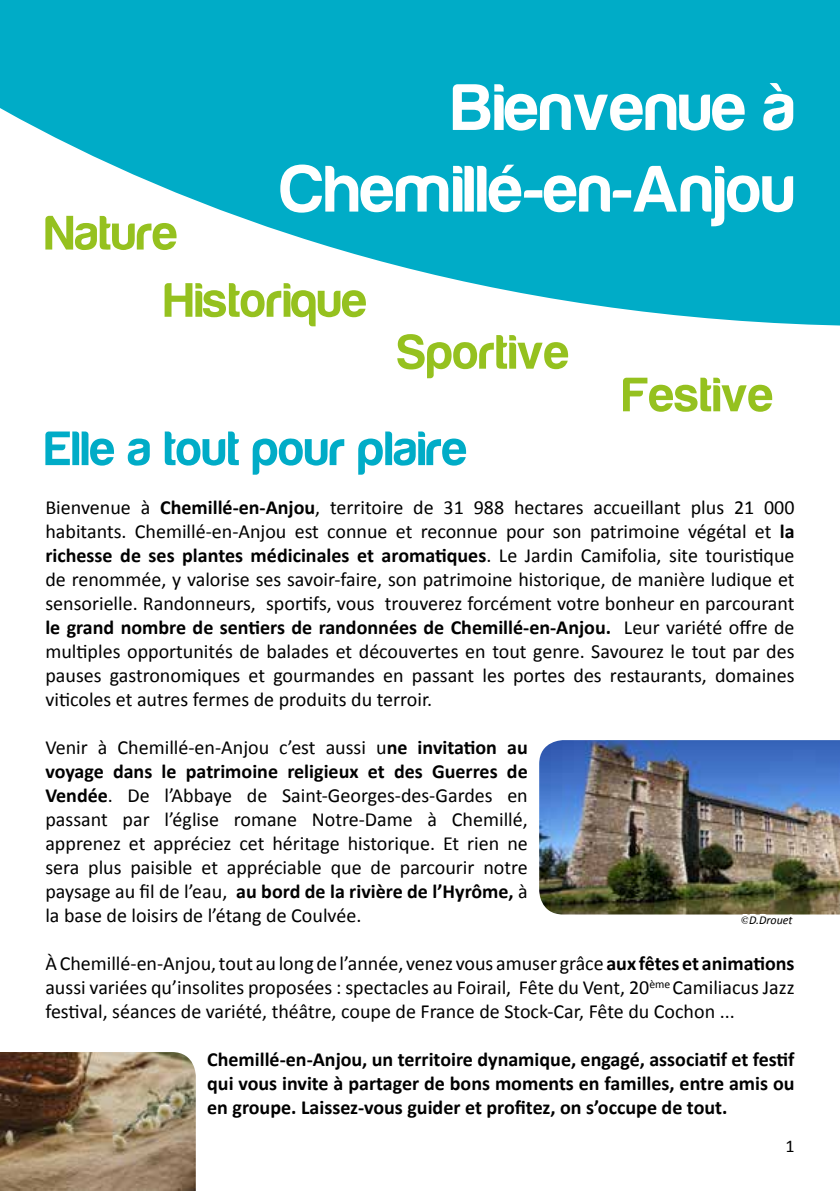
<style>
.page{position:relative;width:840px;height:1191px;background:#fff}
.page>*{position:absolute;margin:0;border:0;box-sizing:border-box;transform-origin:0 0}
.t1{font:68px/81.6px "Harabara";letter-spacing:.02em;color:#fff;text-align:right}
.t2{font:50px "Harabara";letter-spacing:.02em;color:#95c11f}
.t3{font:50px "Harabara";letter-spacing:.02em;color:#00acc7}
.t4{font:20px/24px "Calibri";color:#000;text-align:justify}
.t5{font:700 20px/24px "Calibri";color:#000;text-align:justify}
.t6{font:18px "Calibri";color:#000}
.t7{font:italic 12px "Calibri";color:#000}
.s1{font-weight:700}
.s2{font-family:"Minion Pro"}
</style>
<div class="page">
<svg style="left:0;top:0;width:839px;height:326px;fill:#00acc7"></svg>
<img style="left:539px;top:740px;width:300px;height:174px">
<img style="left:0;top:1052px;width:196px;height:139px">
<svg style="left:737px;top:877px;width:60px;height:38px;background:#5b5d35"></svg>
<h2 class="t2" style="left:45px;top:207px;width:134px">Nature</h2>
<h1 class="t1" style="left:281px;top:68px;width:514px">Bienvenue à<br>Chemillé-en-Anjou</h1>
<h2 class="t2" style="left:164px;top:274px;width:204px">Historique</h2>
<h2 class="t2" style="left:397px;top:326px;width:173px">Sportive</h2>
<h2 class="t3" style="left:45px;top:422px;width:423px">Elle a tout pour plaire</h2>
<h2 class="t2" style="left:622px;top:369px;width:152px">Festive</h2>
<p class="t4" style="left:45px;top:495px;width:750px">Bienvenue à <span class="s1">Chemillé-en-Anjou</span>, territoire de 31 988 hectares accueillant plus 21 000 habitants. Chemillé-en-Anjou est connue et reconnue pour son patrimoine végétal et <span class="s1">la richesse de ses plantes médicinales et aromatiques</span>. Le Jardin Camifolia, site touristique de renommée, y valorise ses savoir-faire, son patrimoine historique, de manière ludique et sensorielle. Randonneurs, sportifs, vous trouverez forcément votre bonheur en parcourant <span class="s1">le grand nombre de sentiers de randonnées de Chemillé-en-Anjou.</span> Leur variété offre de multiples opportunités de balades et découvertes en tout genre. Savourez le tout par des pauses gastronomiques et gourmandes en passant les portes des restaurants, domaines viticoles et autres fermes de produits du terroir.</p>
<p class="t4" style="left:45px;top:735px;width:483px">Venir à Chemillé-en-Anjou c’est aussi u<span class="s1">ne invitation au voyage dans le patrimoine religieux et des Guerres de Vendée</span>. De l’Abbaye de Saint-Georges-des-Gardes en passant par l’église romane Notre-Dame à Chemillé, apprenez et appréciez cet héritage historique. Et rien ne sera plus paisible et appréciable que de parcourir notre paysage au fil de l’eau, <span class="s1">au bord de la rivière de l’Hyrôme,</span> à la base de loisirs de l’étang de Coulvée.</p>
<p class="t4" style="left:45px;top:951px;width:750px">À Chemillé-en-Anjou, tout au long de l’année, venez vous amuser grâce <span class="s1">aux fêtes et animations </span>aussi variées qu’insolites proposées : spectacles au Foirail, Fête du Vent, 20<sup>ème</sup> Camiliacus Jazz festival, séances de variété, théâtre, coupe de France de Stock-Car, Fête du Cochon ...</p>
<p class="t5" style="left:207px;top:1047px;width:588px">Chemillé-en-Anjou, un territoire dynamique, engagé, associatif et festif qui vous invite à partager de bons moments en familles, entre amis ou en groupe. Laissez-vous guider et profitez, on s’occupe de tout.</p>
<p class="t6" style="left:785px;top:1134px;width:11px">1</p>
<p class="t7" style="left:740px;top:911px;width:53px"><span class="s2">©</span>D.Drouet</p>
</div>
